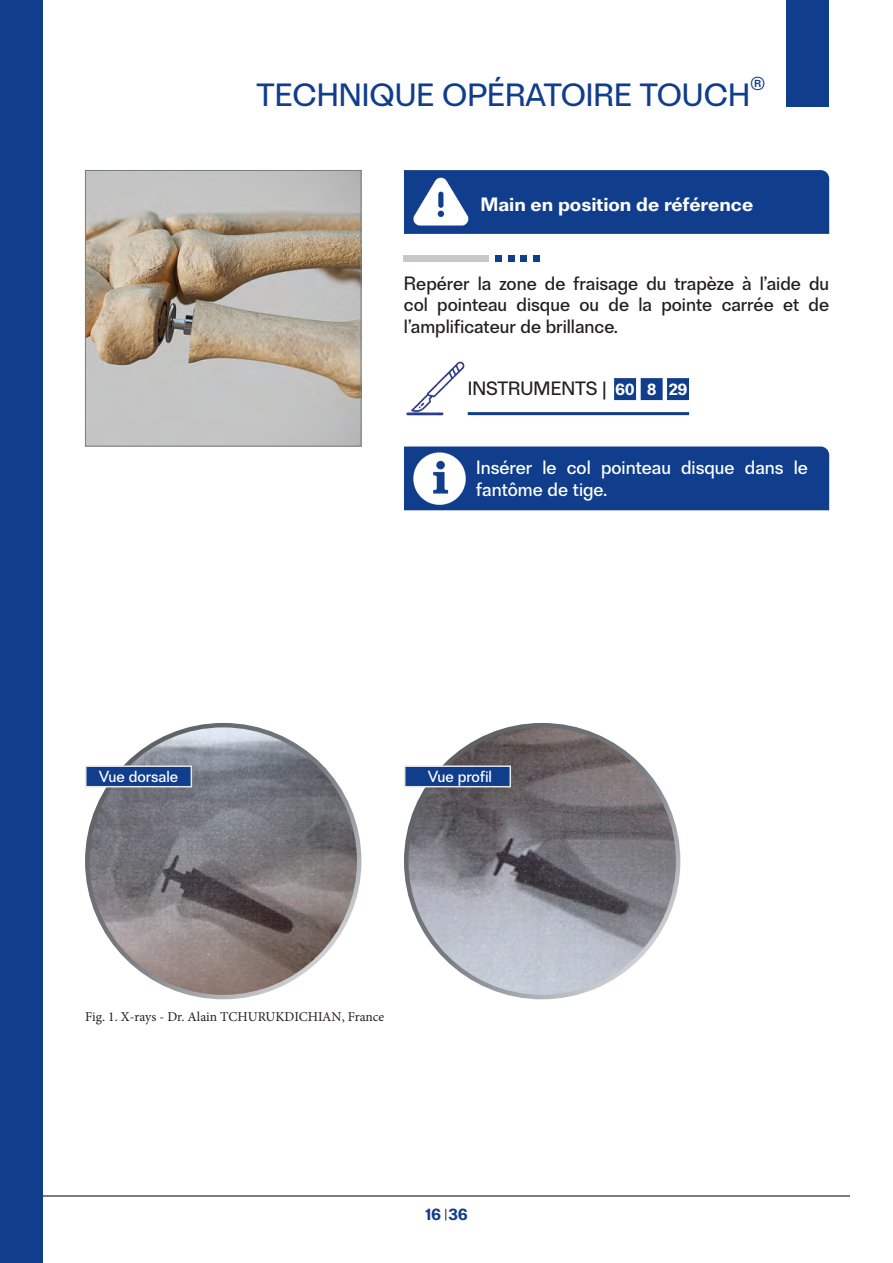
<style>
.page{position:relative;width:893px;height:1263px;background:#fff}
.page>*{position:absolute;margin:0;border:0;box-sizing:border-box;transform-origin:0 0}
.t1{font:30px "Brut Grotesque";color:#103d8c}
.t2{font:18px/21.6px "Brut Grotesque";color:#231f20;text-align:justify}
.t3{font:18px/21.6px "Brut Grotesque";color:#fff}
.t4{font:700 18px "Brut Grotesque";color:#fff}
.t5{font:17.55px "Brut Grotesque";color:#103d8c}
.t6{font:15px "Brut Grotesque";color:#fff}
.t7{font:700 15px "Brut Grotesque";color:#fff}
.t8{font:700 15px "Brut Grotesque";color:#103d8c}
.t9{font:13.5px "Minion Pro";color:#231f20}
</style>
<div class="page">
<img style="left:406px;top:725px;width:272px;height:272px;border-radius:136px">
<img style="left:87px;top:725px;width:272px;height:272px;border-radius:136px">
<div style="left:787px;top:0;width:42px;height:106px;background:#103d8c"></div>
<hr style="left:43px;top:1195px;width:807px;height:1px;background:#787d83">
<div style="left:0;top:0;width:43px;height:1263px;background:#103d8c"></div>
<svg style="left:508px;top:255px;width:6px;height:6px"></svg>
<svg style="left:521px;top:255px;width:6px;height:6px"></svg>
<div style="left:533px;top:255px;width:7px;height:6px;background:#103d8c"></div>
<div style="left:495px;top:255px;width:7px;height:6px;background:#103d8c"></div>
<div style="left:404px;top:255px;width:85px;height:6px;background:#c7c8ca"></div>
<div style="left:404px;top:170px;width:425px;height:64px;background:#103d8c"></div>
<div style="left:404px;top:446px;width:425px;height:64px;background:#103d8c"></div>
<div style="left:85px;top:765px;width:107px;height:22px;background:#103d8c;border:2px solid #e6e7e9"></div>
<div style="left:404px;top:765px;width:107px;height:22px;background:#103d8c;border:2px solid #e6e7e9"></div>
<hr style="left:468px;top:412px;width:221px;height:3px;background:#103d8c">
<div style="left:615px;top:379px;width:21px;height:21px;background:#103d8c"></div>
<div style="left:614px;top:378px;width:22px;height:22px;border:1px solid #103d8c"></div>
<div style="left:641px;top:379px;width:21px;height:21px;background:#103d8c"></div>
<div style="left:641px;top:378px;width:21px;height:22px;border:1px solid #103d8c"></div>
<div style="left:668px;top:379px;width:20px;height:21px;background:#103d8c"></div>
<div style="left:667px;top:378px;width:22px;height:22px;border:1px solid #103d8c"></div>
<img style="left:87px;top:172px;width:272px;height:272px">
<div style="left:85px;top:170px;width:276px;height:276px;border:1px solid #787d83"></div>
<img style="left:412px;top:175px;width:58px;height:52px">
<img style="left:406px;top:361px;width:63px;height:55px">
<img style="left:410px;top:448px;width:60px;height:60px">
<p class="t1" style="left:257px;top:76px;width:495px">TECHNIQUE OPÉRATOIRE TOUCH</p>
<p class="t5" style="left:750px;top:73px;width:17px">®</p>
<p class="t4" style="left:480px;top:193px;width:274px">Main en position de référence</p>
<p class="t2" style="left:404px;top:272px;width:427px">Repérer la zone de fraisage du trapèze à l’aide du col pointeau disque ou de la pointe carrée et de l’amplificateur de brillance.</p>
<p class="t2" style="left:468px;top:377px;width:141px">INSTRUMENTS |</p>
<p class="t7" style="left:615px;top:379px;width:21px">60</p>
<p class="t7" style="left:647px;top:379px;width:11px">8</p>
<p class="t7" style="left:669px;top:379px;width:20px">29</p>
<p class="t3" style="left:476px;top:457px;width:333px">Insérer le col pointeau disque dans le fantôme de tige.</p>
<p class="t6" style="left:99px;top:767px;width:81px">Vue dorsale</p>
<p class="t6" style="left:428px;top:767px;width:66px">Vue profil</p>
<p class="t9" style="left:85px;top:1007px;width:301px">Fig. 1. X-rays - Dr. Alain TCHURUKDICHIAN, France</p>
<p class="t8" style="left:425px;top:1205px;width:44px">16 36</p>
</div>
